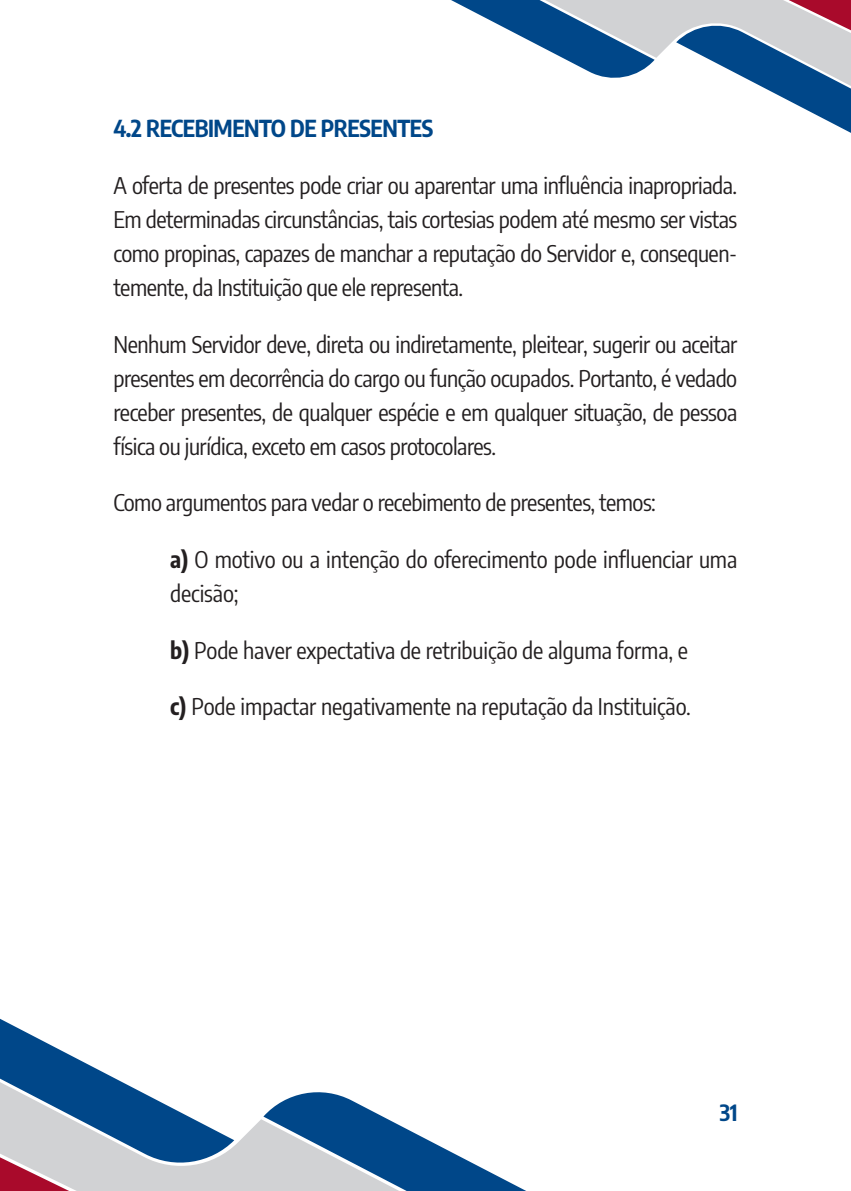
<style>
.page{position:relative;width:851px;height:1191px;background:#fff}
.page>*{position:absolute;margin:0;border:0;box-sizing:border-box;transform-origin:0 0}
.t1{font:23px/34px "Encode Sans Condensed";letter-spacing:-.015em;color:#231f20;text-align:justify}
.t2{font:700 23px "Encode Sans Condensed";letter-spacing:-.02em;color:#004789}
.t3{font:700 22px "Encode Sans Condensed";color:#004789}
.s1{font-weight:700}
</style>
<div class="page">
<svg style="left:234px;top:1119px;width:29px;height:72px;fill:#d1d2d4"></svg>
<svg style="left:263px;top:1092px;width:263px;height:99px"></svg>
<svg style="left:0;top:1018px;width:234px;height:173px"></svg>
<svg style="left:451px;top:0;width:399px;height:133px"></svg>
<p class="t2" style="left:113px;top:111px;width:321px">4.2 RECEBIMENTO DE PRESENTES</p>
<p class="t1" style="left:113px;top:167px;width:625px">A oferta de presentes pode criar ou aparentar uma influência inapropriada.<br>Em determinadas circunstâncias, tais cortesias podem até mesmo ser vistas como propinas, capazes de manchar a reputação do Servidor e, consequen&shy;temente, da Instituição que ele representa.</p>
<p class="t1" style="left:113px;top:326px;width:625px">Nenhum Servidor deve, direta ou indiretamente, pleitear, sugerir ou aceitar presentes em decorrência do cargo ou função ocupados. Portanto, é vedado receber presentes, de qualquer espécie e em qualquer situação, de pessoa física ou jurídica, exceto em casos protocolares.</p>
<p class="t1" style="left:113px;top:484px;width:544px">Como argumentos para vedar o recebimento de presentes, temos:</p>
<p class="t1" style="left:170px;top:541px;width:568px"><span class="s1">a)</span> O motivo ou a intenção do oferecimento pode influenciar uma decisão;</p>
<p class="t1" style="left:170px;top:632px;width:519px"><span class="s1">b)</span> Pode haver expectativa de retribuição de alguma forma, e</p>
<p class="t1" style="left:170px;top:688px;width:522px"><span class="s1">c)</span> Pode impactar negativamente na reputação da Instituição.</p>
<p class="t3" style="left:719px;top:1095px;width:19px">31</p>
</div>
